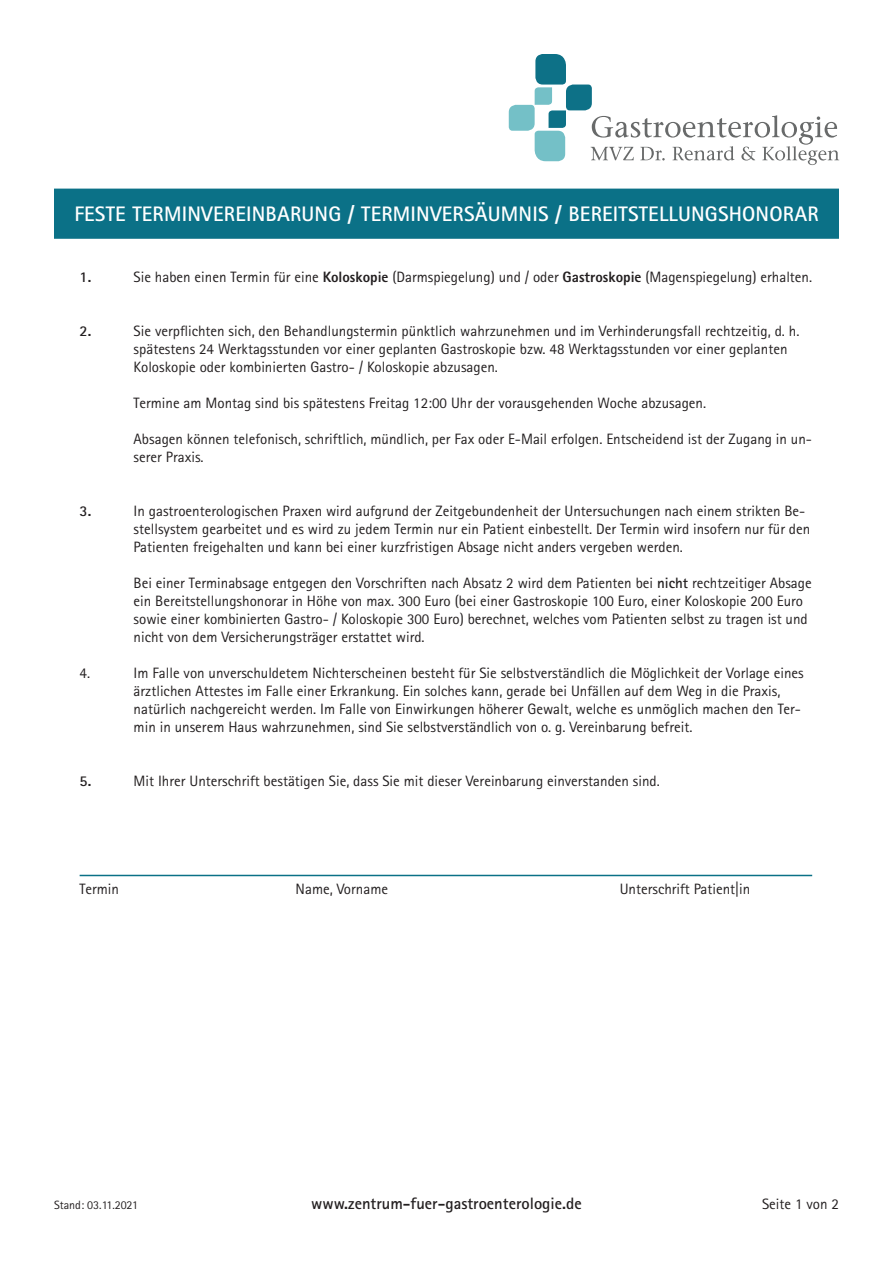
<style>
.page{position:relative;width:893px;height:1263px;background:#fff}
.page>*{position:absolute;margin:0;border:0;box-sizing:border-box;transform-origin:0 0}
.t1{font:700 21px "Rotis Sans Serif Pro";letter-spacing:.01em;color:#fff}
.t2{font:700 16.5px "Rotis Sans Serif Pro";color:#231f20}
.t3{font:15px/18px "Rotis Sans Serif Pro";color:#231f20}
.t4{font:700 15px "Rotis Sans Serif Pro";color:#231f20}
.t5{font:12px "Rotis Sans Serif Pro";color:#231f20}
.s1{font-weight:800}
.s2{font-weight:700}
</style>
<div class="page">
<svg style="left:509px;top:54px;width:330px;height:111px"></svg>
<div style="left:54px;top:189px;width:785px;height:50px;background:#0b7187;border:2px solid #0b7187"></div>
<hr style="left:80px;top:875px;width:732px;height:1px;background:#0b7187">
<p class="t1" style="left:74px;top:201px;width:746px">FESTE TERMINVEREINBARUNG / TERMINVERSÄUMNIS / BEREITSTELLUNGSHONORAR</p>
<p class="t4" style="left:80px;top:267px;width:13px">1.</p>
<p class="t3" style="left:134px;top:268px;width:680px">Sie haben einen Termin für eine <span class="s1">Koloskopie</span> (Darmspiegelung) und / oder <span class="s1">Gastroskopie</span> (Magenspiegelung) erhalten.</p>
<p class="t4" style="left:80px;top:321px;width:13px">2.</p>
<p class="t3" style="left:134px;top:322px;width:667px">Sie verpflichten sich, den Behandlungstermin pünktlich wahrzunehmen und im Verhinderungsfall rechtzeitig, d. h. spätestens 24 Werktagsstunden vor einer geplanten Gastroskopie bzw. 48 Werktagsstunden vor einer geplanten<br>Koloskopie oder kombinierten Gastro- / Koloskopie abzusagen.</p>
<p class="t3" style="left:134px;top:394px;width:574px">Termine am Montag sind bis spätestens Freitag 12:00 Uhr der vorausgehenden Woche abzusagen.</p>
<p class="t3" style="left:134px;top:430px;width:680px">Absagen können telefonisch, schriftlich, mündlich, per Fax oder E-Mail erfolgen. Entscheidend ist der Zugang in un&shy;serer Praxis.</p>
<p class="t4" style="left:80px;top:501px;width:13px">3.</p>
<p class="t3" style="left:134px;top:502px;width:678px">In gastroenterologischen Praxen wird aufgrund der Zeitgebundenheit der Untersuchungen nach einem strikten Be&shy;stellsystem gearbeitet und es wird zu jedem Termin nur ein Patient einbestellt. Der Termin wird insofern nur für den</p>
<p class="t3" style="left:134px;top:538px;width:551px">Patienten freigehalten und kann bei einer kurzfristigen Absage nicht anders vergeben werden.</p>
<p class="t3" style="left:134px;top:574px;width:680px">Bei einer Terminabsage entgegen den Vorschriften nach Absatz 2 wird dem Patienten bei <span class="s2">nicht</span> rechtzeitiger Absage ein Bereitstellungshonorar in Höhe von max. 300 Euro (bei einer Gastroskopie 100 Euro, einer Koloskopie 200 Euro sowie einer kombinierten Gastro- / Koloskopie 300 Euro) berechnet, welches vom Patienten selbst zu tragen ist und nicht von dem Versicherungsträger erstattet wird.</p>
<p class="t3" style="left:80px;top:664px;width:12px">4.</p>
<p class="t3" style="left:134px;top:664px;width:672px">Im Falle von unverschuldetem Nichterscheinen besteht für Sie selbstverständlich die Möglichkeit der Vorlage eines ärztlichen Attestes im Falle einer Erkrankung. Ein solches kann, gerade bei Unfällen auf dem Weg in die Praxis, natürlich nachgereicht werden. Im Falle von Einwirkungen höherer Gewalt, welche es unmöglich machen den Ter&shy;min in unserem Haus wahrzunehmen, sind Sie selbstverständlich von o. g. Vereinbarung befreit.</p>
<p class="t4" style="left:80px;top:771px;width:13px">5.</p>
<p class="t3" style="left:134px;top:772px;width:528px">Mit Ihrer Unterschrift bestätigen Sie, dass Sie mit dieser Vereinbarung einverstanden sind.</p>
<p class="t3" style="left:80px;top:880px;width:41px">Termin</p>
<p class="t3" style="left:296px;top:880px;width:94px">Name, Vorname</p>
<p class="t3" style="left:620px;top:880px;width:132px">Unterschrift Patient|in</p>
<p class="t5" style="left:54px;top:1198px;width:86px">Stand: 03.11.2021</p>
<p class="t2" style="left:311px;top:1193px;width:272px">www.zentrum-fuer-gastroenterologie.de</p>
<p class="t3" style="left:762px;top:1195px;width:78px">Seite 1 von 2</p>
</div>
